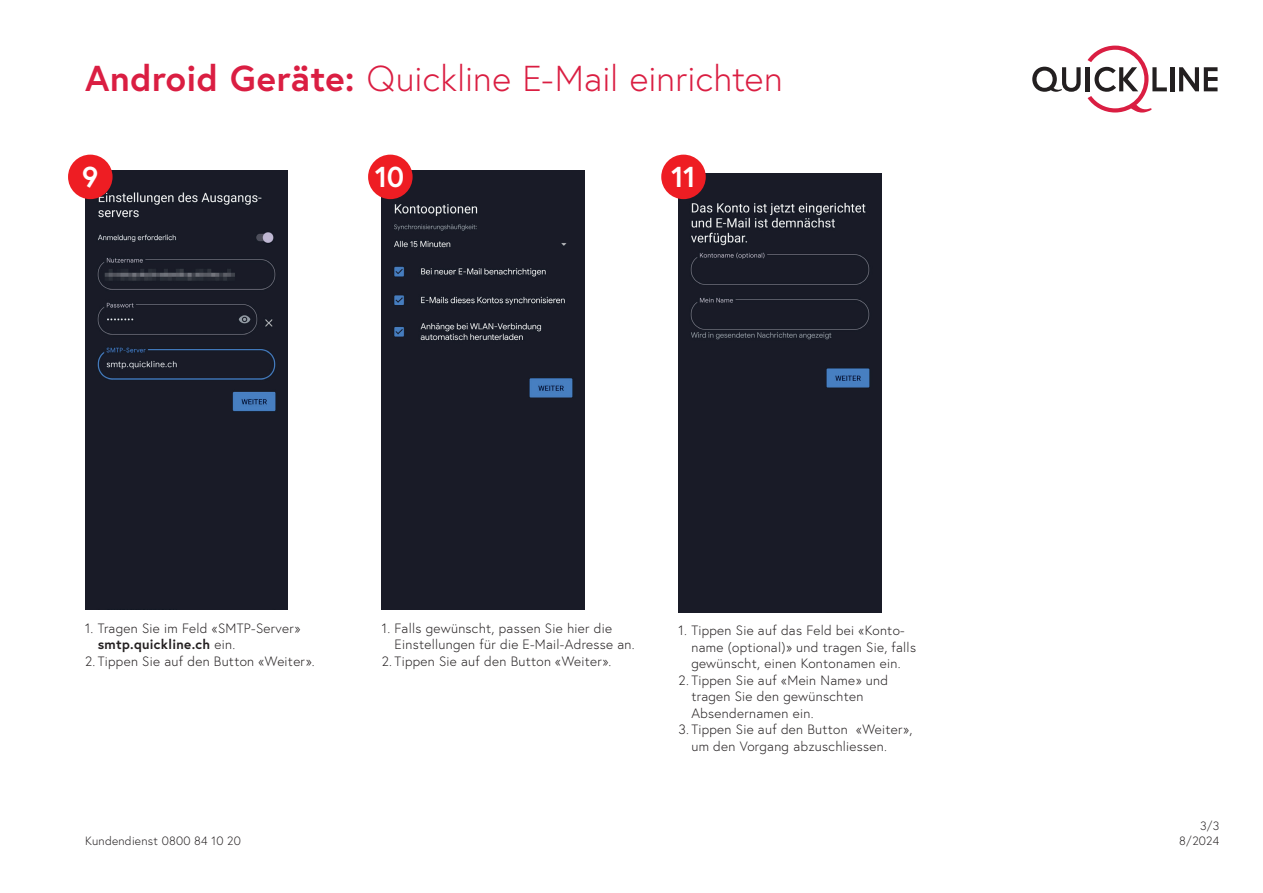
<style>
.page{position:relative;width:1263px;height:893px;background:#fff}
.page>*{position:absolute;margin:0;border:0;box-sizing:border-box;transform-origin:0 0}
.t1{font:300 36px "Europa";letter-spacing:.005em;color:#da1e42}
.t2{font:700 28.8px "Europa";color:#fff}
.t3{font:300 13.5px/16.5px "Europa";letter-spacing:.02em;color:#231f20}
.t4{font:300 12px "Europa";letter-spacing:.02em;color:#231f20}
.s1{font-weight:700}
</style>
<div class="page">
<hr style="left:1170px;top:67px;width:4px;height:24px;background:#231f20">
<svg style="left:1179px;top:67px;width:38px;height:24px"></svg>
<svg style="left:1032px;top:67px;width:48px;height:25px"></svg>
<hr style="left:1086px;top:67px;width:4px;height:24px;background:#231f20">
<svg style="left:1087px;top:46px;width:80px;height:67px"></svg>
<div style="left:85px;top:171px;width:203px;height:438px;background:#191b27"></div>
<div style="left:382px;top:171px;width:202px;height:438px;background:#191b27"></div>
<div style="left:68px;top:155px;width:45px;height:44px;background:#ee1d23;border-radius:50%"></div>
<div style="left:368px;top:155px;width:45px;height:44px;background:#ee1d23;border-radius:50%"></div>
<div style="left:679px;top:173px;width:202px;height:439px;background:#191b27"></div>
<div style="left:661px;top:155px;width:45px;height:44px;background:#ee1d23;border-radius:50%"></div>
<h1 class="t1" style="left:85px;top:56px;width:699px"><span class="s1">Android Geräte:</span> Quickline E-Mail einrichten</h1>
<h2 class="t2" style="left:82px;top:157px;width:18px">9</h2>
<h2 class="t2" style="left:375px;top:157px;width:31px">10</h2>
<h2 class="t2" style="left:671px;top:157px;width:26px">11</h2>
<p class="t3" style="left:98px;top:620px;width:204px;text-indent:-13px">1. Tragen Sie im Feld «SMTP-Server» <span class="s1">smtp.quickline.ch</span> ein.</p>
<p class="t3" style="left:85px;top:653px;width:231px">2. Tippen Sie auf den Button «Weiter».</p>
<p class="t3" style="left:395px;top:620px;width:242px;text-indent:-13px">1. Falls gewünscht, passen Sie hier die<br>Einstellungen für die E-Mail-Adresse an.</p>
<p class="t3" style="left:382px;top:653px;width:231px">2. Tippen Sie auf den Button «Weiter».</p>
<p class="t3" style="left:691px;top:622px;width:226px;text-indent:-13px">1. Tippen Sie auf das Feld bei «Konto&shy;name (optional)» und tragen Sie, falls gewünscht, einen Kontonamen ein.</p>
<p class="t3" style="left:691px;top:672px;width:198px;text-indent:-13px">2. Tippen Sie auf «Mein Name» und tragen Sie den gewünschten<br>Absendernamen ein.</p>
<p class="t3" style="left:691px;top:721px;width:222px;text-indent:-13px">3. Tippen Sie auf den Button «Weiter», um den Vorgang abzuschliessen.</p>
<p class="t4" style="left:1200px;top:818px;width:21px">3/3</p>
<p class="t4" style="left:85px;top:833px;width:157px">Kundendienst 0800 84 10 20</p>
<p class="t4" style="left:1179px;top:833px;width:42px">8/2024</p>
</div>
